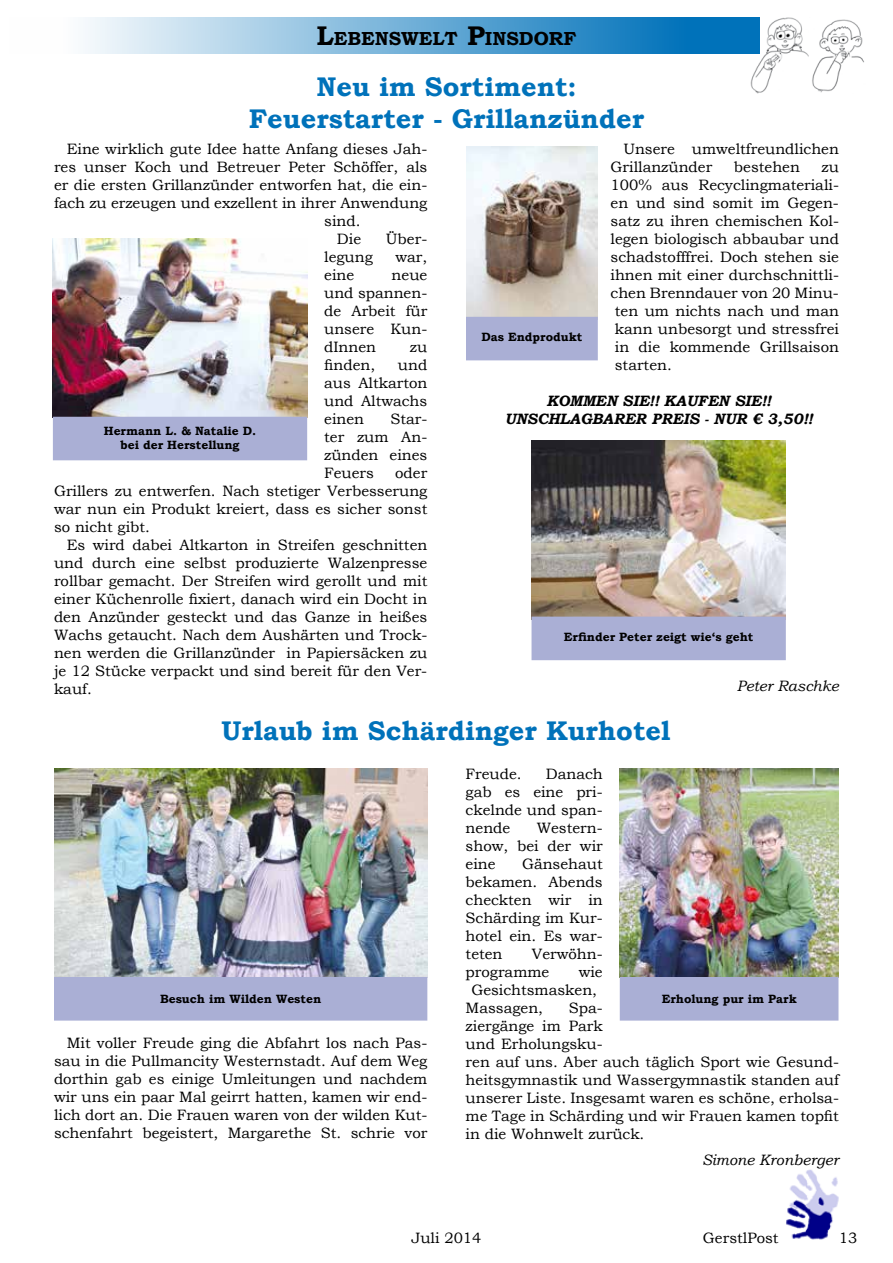
<style>
.page{position:relative;width:893px;height:1263px;background:#fff}
.page>*{position:absolute;margin:0;border:0;box-sizing:border-box;transform-origin:0 0}
.t1{font:700 27px/32.4px "Bookman Old Style";color:#0072ba;text-align:center}
.t2{font:700 18.9px "Bookman Old Style";color:#000}
.t3{font:15px/18px "Bookman Old Style";color:#000;text-align:justify}
.t4{font:italic 700 15px/18px "Bookman Old Style";color:#000;text-align:center}
.t5{font:italic 15px "Bookman Old Style";color:#000}
.t6{font:700 12px/14.4px "Bookman Old Style";color:#000;text-align:center}
.s1{font-size:27px}
</style>
<div class="page">
<img style="left:786px;top:1169px;width:53px;height:70px">
<img style="left:750px;top:17px;width:114px;height:77px">
<div style="left:9px;top:17px;width:750px;height:37px;background:linear-gradient(to right,#fff,#0066b4)"></div>
<img style="left:54px;top:769px;width:373px;height:208px">
<img style="left:620px;top:769px;width:218px;height:208px">
<div style="left:55px;top:978px;width:372px;height:42px;background:#aaafd5"></div>
<div style="left:54px;top:977px;width:373px;height:43px;border:2px solid #aaafd5"></div>
<div style="left:620px;top:978px;width:218px;height:42px;background:#aaafd5"></div>
<div style="left:620px;top:977px;width:218px;height:43px;border:2px solid #aaafd5"></div>
<img style="left:53px;top:238px;width:254px;height:179px">
<img style="left:532px;top:440px;width:253px;height:177px">
<img style="left:466px;top:147px;width:132px;height:170px">
<div style="left:54px;top:417px;width:252px;height:43px;background:#aaafd5"></div>
<div style="left:532px;top:617px;width:253px;height:42px;background:#aaafd5"></div>
<div style="left:531px;top:617px;width:255px;height:43px;border:2px solid #aaafd5"></div>
<div style="left:467px;top:318px;width:130px;height:42px;background:#aaafd5"></div>
<div style="left:466px;top:317px;width:132px;height:43px;border:2px solid #aaafd5"></div>
<p class="t2" style="left:317px;top:25px;width:261px"><span class="s1">L</span>EBENSWELT <span class="s1">P</span>INSDORF</p>
<h1 class="t1" style="left:249px;top:70px;width:397px">Neu im Sortiment:<br>Feuerstarter - Grillanzünder</h1>
<p class="t3" style="left:67px;top:140px;width:362px">Eine wirklich gute Idee hatte Anfang dieses Jah-</p>
<p class="t3" style="left:54px;top:158px;width:375px">res unser Koch und Betreuer Peter Schöffer, als</p>
<p class="t3" style="left:54px;top:176px;width:375px">er die ersten Grillanzünder entworfen hat, die ein-</p>
<p class="t3" style="left:54px;top:194px;width:375px">fach zu erzeugen und exzellent in ihrer Anwendung</p>
<p class="t3" style="left:324px;top:212px;width:38px">sind.</p>
<p class="t3" style="left:337px;top:230px;width:26px">Die</p>
<p class="t3" style="left:386px;top:230px;width:43px">Über-</p>
<p class="t3" style="left:324px;top:248px;width:50px">legung</p>
<p class="t3" style="left:396px;top:248px;width:33px">war,</p>
<p class="t3" style="left:324px;top:266px;width:31px">eine</p>
<p class="t3" style="left:324px;top:266px;width:105px;text-indent:67px">neue und spannen&shy;de Arbeit für unsere Kun&shy;dInnen</p>
<p class="t3" style="left:410px;top:338px;width:19px">zu</p>
<p class="t3" style="left:324px;top:356px;width:105px;text-indent:74px">und aus Altkarton und Altwachs einen</p>
<p class="t3" style="left:324px;top:356px;width:52px">finden,</p>
<p class="t3" style="left:324px;top:410px;width:105px;text-indent:66px">Star&shy;ter zum An&shy;zünden eines Feuers</p>
<p class="t6" style="left:104px;top:423px;width:154px">Hermann L. &amp; Natalie D. bei der Herstellung</p>
<p class="t3" style="left:54px;top:464px;width:375px;text-indent:341px">oder Grillers zu entwerfen. Nach stetiger Verbesserung war nun ein Produkt kreiert, dass es sicher sonst so nicht gibt.</p>
<p class="t3" style="left:54px;top:536px;width:375px;text-indent:13px">Es wird dabei Altkarton in Streifen geschnitten und durch eine selbst produzierte Walzenpresse rollbar gemacht. Der Streifen wird gerollt und mit einer Küchenrolle fixiert, danach wird ein Docht in den Anzünder gesteckt und das Ganze in heißes Wachs getaucht. Nach dem Aushärten und Trock&shy;nen werden die Grillanzünder in Papiersäcken zu je 12 Stücke verpackt und sind bereit für den Ver&shy;kauf.</p>
<p class="t3" style="left:611px;top:140px;width:230px;text-indent:13px">Unsere umweltfreundlichen<br>Grillanzünder</p>
<p class="t3" style="left:734px;top:158px;width:67px">bestehen</p>
<p class="t3" style="left:611px;top:158px;width:230px;text-indent:211px">zu 100% aus Recyclingmateriali&shy;en und sind somit im Gegen&shy;satz zu ihren chemischen Kol&shy;legen biologisch abbaubar und schadstofffrei. Doch stehen sie ihnen mit einer durchschnittli&shy;chen Brenndauer von 20 Minu&shy;ten um nichts nach und man kann unbesorgt und stressfrei in die kommende Grillsaison starten.</p>
<p class="t4" style="left:505px;top:392px;width:309px">KOMMEN SIE!! KAUFEN SIE!!<br>UNSCHLAGBARER PREIS - NUR € 3,50!!</p>
<p class="t6" style="left:481px;top:330px;width:102px">Das Endprodukt</p>
<p class="t6" style="left:564px;top:630px;width:191px">Erfinder Peter zeigt wie‘s geht</p>
<p class="t5" style="left:737px;top:676px;width:104px">Peter Raschke</p>
<h1 class="t1" style="left:221px;top:714px;width:450px">Urlaub im Schärdinger Kurhotel</h1>
<p class="t3" style="left:466px;top:765px;width:139px;text-indent:80px">Danach gab es eine pri&shy;ckelnde und span&shy;nende</p>
<p class="t3" style="left:466px;top:765px;width:58px">Freude.</p>
<p class="t3" style="left:466px;top:819px;width:139px;text-indent:71px">Western&shy;show, bei der wir eine</p>
<p class="t3" style="left:466px;top:855px;width:139px;text-indent:56px">Gänsehaut bekamen. Abends checkten wir in Schärding im Kur&shy;hotel ein. Es war&shy;teten</p>
<p class="t3" style="left:466px;top:945px;width:139px;text-indent:66px">Verwöhn&shy;programme</p>
<p class="t3" style="left:579px;top:963px;width:25px">wie</p>
<p class="t3" style="left:471px;top:981px;width:127px">Gesichtsmasken,</p>
<p class="t3" style="left:466px;top:999px;width:79px">Massagen,</p>
<p class="t6" style="left:160px;top:991px;width:163px">Besuch im Wilden Westen</p>
<p class="t6" style="left:662px;top:991px;width:136px">Erholung pur im Park</p>
<p class="t3" style="left:466px;top:999px;width:375px;text-align:left;text-indent:103px">Spa-<br>ziergänge im Park<br>und Erholungsku-<br>ren auf uns. Aber auch täglich Sport wie Gesund&shy;heitsgymnastik und Wassergymnastik standen auf unserer Liste. Insgesamt waren es schöne, erholsa&shy;me Tage in Schärding und wir Frauen kamen topfit in die Wohnwelt zurück.</p>
<p class="t5" style="left:702px;top:1150px;width:138px">Simone Kronberger</p>
<p class="t3" style="left:54px;top:1034px;width:375px;text-indent:13px">Mit voller Freude ging die Abfahrt los nach Pas&shy;sau in die Pullmancity Westernstadt. Auf dem Weg dorthin gab es einige Umleitungen und nachdem wir uns ein paar Mal geirrt hatten, kamen wir end&shy;lich dort an. Die Frauen waren von der wilden Kut&shy;schenfahrt begeistert, Margarethe St. schrie vor</p>
<p class="t3" style="left:411px;top:1229px;width:72px">Juli 2014</p>
<p class="t3" style="left:703px;top:1229px;width:77px">GerstlPost</p>
<p class="t3" style="left:839px;top:1229px;width:20px">13</p>
</div>
